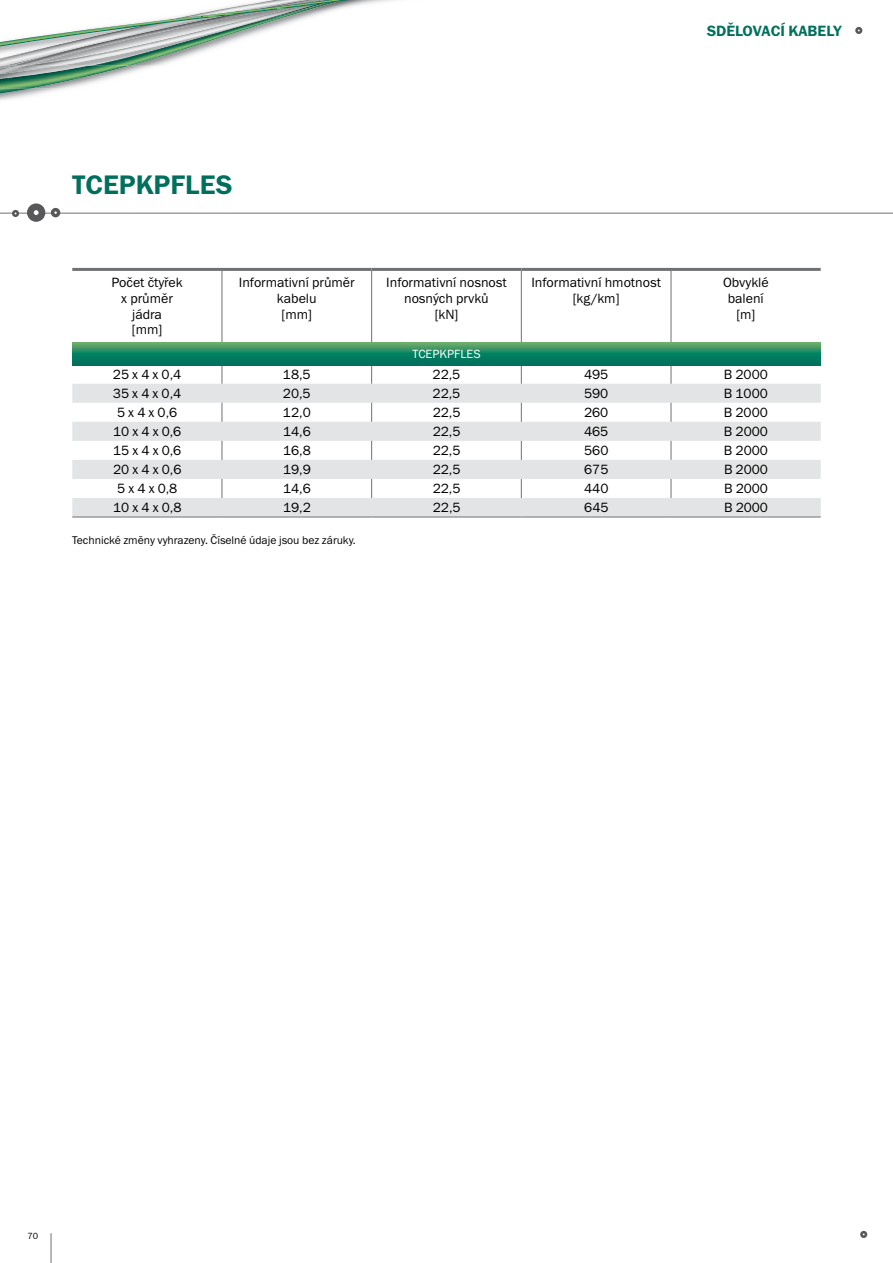
<style>
.page{position:relative;width:893px;height:1263px;background:#fff}
.page>*{position:absolute;margin:0;border:0;box-sizing:border-box;transform-origin:0 0}
.t1{font:27px "Franklin Gothic Demi ITC";color:#00705d}
.t2{font:15px "Franklin Gothic Demi ITC";color:#00705d}
.t3{font:13.5px/15.8px "Franklin Gothic Book ITC";color:#000;text-align:center}
.t4{font:12px "Franklin Gothic Book ITC";color:#fff}
.t5{font:11.25px "Franklin Gothic Book ITC";color:#000}
.t6{font:9px "Franklin Gothic Book ITC";color:#000}
</style>
<div class="page">
<img style="left:0;top:90px;width:56px;height:10px">
<svg style="left:0;top:89px;width:30px;height:4px"></svg>
<img style="left:0;top:66px;width:130px;height:23px">
<svg style="left:0;top:66px;width:23px;height:2px"></svg>
<img style="left:0;top:47px;width:208px;height:19px">
<img style="left:64px;top:47px;width:157px;height:4px">
<svg style="left:0;top:0;width:349px;height:47px"></svg>
<hr style="left:51px;top:1233px;width:1px;height:30px;background:#707173">
<svg style="left:855px;top:27px;width:7px;height:7px"></svg>
<svg style="left:860px;top:1231px;width:7px;height:7px"></svg>
<hr style="left:0;top:213px;width:893px;height:1px;background:#707173">
<div style="left:27px;top:203px;width:18px;height:19px;background:#58585a;border-radius:50%"></div>
<svg style="left:34px;top:210px;width:5px;height:5px"></svg>
<svg style="left:51px;top:208px;width:9px;height:9px"></svg>
<svg style="left:12px;top:210px;width:7px;height:7px"></svg>
<svg style="left:72px;top:365px;width:749px;height:19px"></svg>
<svg style="left:72px;top:384px;width:749px;height:133px;fill:#e3e4e5"></svg>
<hr style="left:222px;top:271px;width:1px;height:72px;background:#707173">
<hr style="left:371px;top:271px;width:1px;height:72px;background:#707173">
<hr style="left:521px;top:271px;width:1px;height:72px;background:#707173">
<hr style="left:671px;top:271px;width:1px;height:72px;background:#707173">
<svg style="left:222px;top:365px;width:1px;height:19px"></svg>
<svg style="left:371px;top:365px;width:1px;height:19px"></svg>
<svg style="left:521px;top:365px;width:1px;height:19px"></svg>
<svg style="left:671px;top:365px;width:1px;height:19px"></svg>
<svg style="left:222px;top:403px;width:1px;height:19px"></svg>
<svg style="left:371px;top:403px;width:1px;height:19px"></svg>
<svg style="left:521px;top:403px;width:1px;height:19px"></svg>
<svg style="left:671px;top:403px;width:1px;height:19px"></svg>
<svg style="left:222px;top:441px;width:1px;height:19px"></svg>
<svg style="left:371px;top:441px;width:1px;height:19px"></svg>
<svg style="left:521px;top:441px;width:1px;height:19px"></svg>
<svg style="left:671px;top:441px;width:1px;height:19px"></svg>
<svg style="left:222px;top:479px;width:1px;height:19px"></svg>
<svg style="left:371px;top:479px;width:1px;height:19px"></svg>
<svg style="left:521px;top:479px;width:1px;height:19px"></svg>
<svg style="left:671px;top:479px;width:1px;height:19px"></svg>
<hr style="left:72px;top:517px;width:150px;height:1px;background:#707173">
<hr style="left:222px;top:517px;width:150px;height:1px;background:#707173">
<hr style="left:372px;top:517px;width:149px;height:1px;background:#707173">
<hr style="left:521px;top:517px;width:150px;height:1px;background:#707173">
<hr style="left:671px;top:517px;width:150px;height:1px;background:#707173">
<hr style="left:72px;top:268px;width:150px;height:3px;background:#707173">
<hr style="left:222px;top:268px;width:150px;height:3px;background:#707173">
<hr style="left:372px;top:268px;width:149px;height:3px;background:#707173">
<hr style="left:521px;top:268px;width:150px;height:3px;background:#707173">
<hr style="left:671px;top:268px;width:150px;height:3px;background:#707173">
<svg style="left:72px;top:343px;width:749px;height:22px"></svg>
<h1 class="t1" style="left:72px;top:169px;width:162px">TCEPKPFLES</h1>
<p class="t2" style="left:707px;top:22px;width:137px">SDĚLOVACÍ KABELY</p>
<p class="t3" style="left:112px;top:274px;width:73px">Počet čtyřek x průměr jádra<br>[mm]</p>
<p class="t3" style="left:239px;top:274px;width:117px">Informativní průměr kabelu<br>[mm]</p>
<p class="t3" style="left:386px;top:274px;width:122px">Informativní nosnost nosných prvků<br>[kN]</p>
<p class="t3" style="left:531px;top:274px;width:131px">Informativní hmotnost [kg/km]</p>
<p class="t3" style="left:723px;top:274px;width:47px">Obvyklé balení [m]</p>
<p class="t4" style="left:412px;top:346px;width:70px">TCEPKPFLES</p>
<p class="t3" style="left:113px;top:366px;width:70px">25 x 4 x 0,4</p>
<p class="t3" style="left:283px;top:366px;width:29px">18,5</p>
<p class="t3" style="left:433px;top:366px;width:29px">22,5</p>
<p class="t3" style="left:584px;top:366px;width:26px">495</p>
<p class="t3" style="left:724px;top:366px;width:46px">B 2000</p>
<p class="t3" style="left:113px;top:385px;width:70px">35 x 4 x 0,4</p>
<p class="t3" style="left:283px;top:385px;width:29px">20,5</p>
<p class="t3" style="left:433px;top:385px;width:29px">22,5</p>
<p class="t3" style="left:584px;top:385px;width:26px">590</p>
<p class="t3" style="left:724px;top:385px;width:46px">B 1000</p>
<p class="t3" style="left:117px;top:404px;width:62px">5 x 4 x 0,6</p>
<p class="t3" style="left:283px;top:404px;width:29px">12,0</p>
<p class="t3" style="left:433px;top:404px;width:29px">22,5</p>
<p class="t3" style="left:584px;top:404px;width:26px">260</p>
<p class="t3" style="left:724px;top:404px;width:46px">B 2000</p>
<p class="t3" style="left:113px;top:423px;width:70px">10 x 4 x 0,6</p>
<p class="t3" style="left:283px;top:423px;width:29px">14,6</p>
<p class="t3" style="left:433px;top:423px;width:29px">22,5</p>
<p class="t3" style="left:584px;top:423px;width:26px">465</p>
<p class="t3" style="left:724px;top:423px;width:46px">B 2000</p>
<p class="t3" style="left:113px;top:442px;width:70px">15 x 4 x 0,6</p>
<p class="t3" style="left:283px;top:442px;width:29px">16,8</p>
<p class="t3" style="left:433px;top:442px;width:29px">22,5</p>
<p class="t3" style="left:584px;top:442px;width:26px">560</p>
<p class="t3" style="left:724px;top:442px;width:46px">B 2000</p>
<p class="t3" style="left:113px;top:461px;width:70px">20 x 4 x 0,6</p>
<p class="t3" style="left:283px;top:461px;width:29px">19,9</p>
<p class="t3" style="left:433px;top:461px;width:29px">22,5</p>
<p class="t3" style="left:584px;top:461px;width:26px">675</p>
<p class="t3" style="left:724px;top:461px;width:46px">B 2000</p>
<p class="t3" style="left:117px;top:480px;width:62px">5 x 4 x 0,8</p>
<p class="t3" style="left:283px;top:480px;width:29px">14,6</p>
<p class="t3" style="left:433px;top:480px;width:29px">22,5</p>
<p class="t3" style="left:584px;top:480px;width:26px">440</p>
<p class="t3" style="left:724px;top:480px;width:46px">B 2000</p>
<p class="t3" style="left:113px;top:499px;width:70px">10 x 4 x 0,8</p>
<p class="t3" style="left:283px;top:499px;width:29px">19,2</p>
<p class="t3" style="left:433px;top:499px;width:29px">22,5</p>
<p class="t3" style="left:584px;top:499px;width:26px">645</p>
<p class="t3" style="left:724px;top:499px;width:46px">B 2000</p>
<p class="t5" style="left:72px;top:533px;width:285px">Technické změny vyhrazeny. Číselné údaje jsou bez záruky.</p>
<p class="t6" style="left:27px;top:1230px;width:12px">70</p>
</div>
